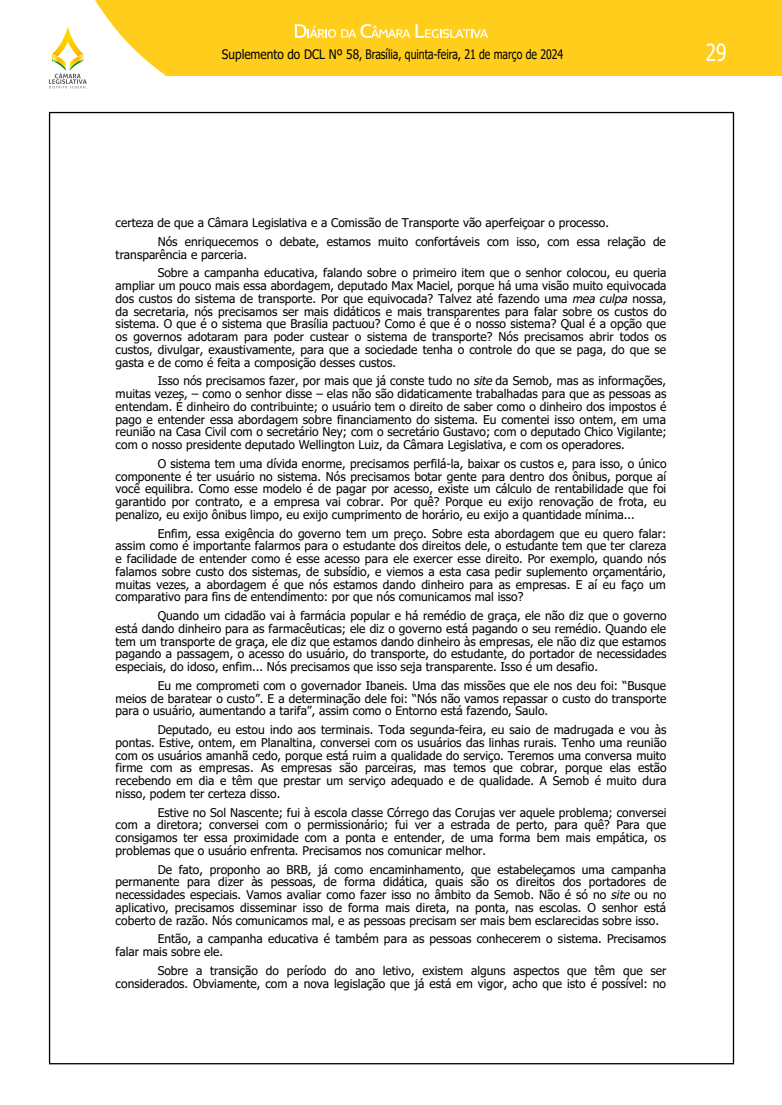
<style>
.page{position:relative;width:782px;height:1105px;background:#fff}
.page>*{position:absolute;margin:0;border:0;box-sizing:border-box;transform-origin:0 0}
.t1{font:23.6px "Tahoma";color:#fff;scale:.8 1}
.t2{font:13.1px "Tahoma";color:#000;scale:.9 1}
.t3{font:12px/12.7px "Tahoma";color:#000;text-align:justify}
.s1{font-style:italic}
</style>
<div class="page">
<div style="left:0;top:0;width:781px;height:75px;background:#ffcd1b"></div>
<svg style="left:0;top:0;width:165px;height:89px"></svg>
<svg style="left:295px;top:24px;width:193px;height:14px"></svg>
<p class="t2" style="left:222px;top:46px;width:380px">Suplemento do DCL Nº 58, Brasília, quinta-feira, 21 de março de 2024</p>
<h1 class="t1" style="left:705px;top:36px;width:27px">29</h1>
<p class="t3" style="left:158px;top:214px;width:509px;line-height:18.8px;text-indent:-42px">certeza de que a Câmara Legislativa e a Comissão de Transporte vão aperfeiçoar o processo.<br>Nós enriquecemos o debate, estamos muito confortáveis com isso, com essa relação de</p>
<p class="t3" style="left:158px;top:246px;width:510px;line-height:18.7px;text-indent:-42px">transparência e parceria.<br>Sobre a campanha educativa, falando sobre o primeiro item que o senhor colocou, eu queria</p>
<p class="t3" style="left:116px;top:280px;width:552px">ampliar um pouco mais essa abordagem, deputado Max Maciel, porque há uma visão muito equivocada dos custos do sistema de transporte. Por que equivocada? Talvez até fazendo uma <span class="s1">mea culpa</span> nossa, da secretaria, nós precisamos ser mais didáticos e mais transparentes para falar sobre os custos do sistema. O que é o sistema que Brasília pactuou? Como é que é o nosso sistema? Qual é a opção que os governos adotaram para poder custear o sistema de transporte? Nós precisamos abrir todos os custos, divulgar, exaustivamente, para que a sociedade tenha o controle do que se paga, do que se gasta e de como é feita a composição desses custos.</p>
<p class="t3" style="left:116px;top:375px;width:552px;text-indent:42px">Isso nós precisamos fazer, por mais que já conste tudo no <span class="s1">site</span>da Semob, mas as informações, muitas vezes, – como o senhor disse – elas não são didaticamente trabalhadas para que as pessoas as entendam. É dinheiro do contribuinte; o usuário tem o direito de saber como o dinheiro dos impostos é pago e entender essa abordagem sobre financiamento do sistema. Eu comentei isso ontem, em uma reunião na Casa Civil com o secretário Ney; com o secretário Gustavo; com o deputado Chico Vigilante; com o nosso presidente deputado Wellington Luiz, da Câmara Legislativa, e com os operadores.</p>
<p class="t3" style="left:116px;top:458px;width:552px;text-indent:42px">O sistema tem uma dívida enorme, precisamos perfilá-la, baixar os custos e, para isso, o único componente é ter usuário no sistema. Nós precisamos botar gente para dentro dos ônibus, porque aí você equilibra. Como esse modelo é de pagar por acesso, existe um cálculo de rentabilidade que foi garantido por contrato, e a empresa vai cobrar. Por quê? Porque eu exijo renovação de frota, eu penalizo, eu exijo ônibus limpo, eu exijo cumprimento de horário, eu exijo a quantidade mínima...</p>
<p class="t3" style="left:116px;top:528px;width:552px;text-indent:42px">Enfim, essa exigência do governo tem um preço. Sobre esta abordagem que eu quero falar: assim como é importante falarmos para o estudante dos direitos dele, o estudante tem que ter clareza e facilidade de entender como é esse acesso para ele exercer esse direito. Por exemplo, quando nós falamos sobre custo dos sistemas, de subsídio, e viemos a esta casa pedir suplemento orçamentário, muitas vezes, a abordagem é que nós estamos dando dinheiro para as empresas. E aí eu faço um comparativo para fins de entendimento: por que nós comunicamos mal isso?</p>
<p class="t3" style="left:116px;top:610px;width:552px;text-indent:42px">Quando um cidadão vai à farmácia popular e há remédio de graça, ele não diz que o governo está dando dinheiro para as farmacêuticas; ele diz o governo está pagando o seu remédio. Quando ele tem um transporte de graça, ele diz que estamos dando dinheiro às empresas, ele não diz que estamos pagando a passagem, o acesso do usuário, do transporte, do estudante, do portador de necessidades especiais, do idoso, enfim... Nós precisamos que isso seja transparente. Isso é um desafio.</p>
<p class="t3" style="left:116px;top:680px;width:552px;text-indent:42px">Eu me comprometi com o governador Ibaneis. Uma das missões que ele nos deu foi: “Busque meios de baratear o custo”. E a determinação dele foi: “Nós não vamos repassar o custo do transporte para o usuário, aumentando a tarifa”, assim como o Entorno está fazendo, Saulo.</p>
<p class="t3" style="left:116px;top:724px;width:552px;text-indent:42px">Deputado, eu estou indo aos terminais. Toda segunda-feira, eu saio de madrugada e vou às pontas. Estive, ontem, em Planaltina, conversei com os usuários das linhas rurais. Tenho uma reunião com os usuários amanhã cedo, porque está ruim a qualidade do serviço. Teremos uma conversa muito firme com as empresas. As empresas são parceiras, mas temos que cobrar, porque elas estão recebendo em dia e têm que prestar um serviço adequado e de qualidade. A Semob é muito dura nisso, podem ter certeza disso.</p>
<p class="t3" style="left:116px;top:806px;width:552px;text-indent:42px">Estive no Sol Nascente; fui à escola classe Córrego das Corujas ver aquele problema; conversei com a diretora; conversei com o permissionário; fui ver a estrada de perto, para quê? Para que consigamos ter essa proximidade com a ponta e entender, de uma forma bem mais empática, os problemas que o usuário enfrenta. Precisamos nos comunicar melhor.</p>
<p class="t3" style="left:116px;top:863px;width:552px;text-indent:42px">De fato, proponho ao BRB, já como encaminhamento, que estabeleçamos uma campanha permanente para dizer às pessoas, de forma didática, quais são os direitos dos portadores de necessidades especiais. Vamos avaliar como fazer isso no âmbito da Semob. Não é só no <span class="s1">site</span> ou no aplicativo, precisamos disseminar isso de forma mais direta, na ponta, nas escolas. O senhor está coberto de razão. Nós comunicamos mal, e as pessoas precisam ser mais bem esclarecidas sobre isso.</p>
<p class="t3" style="left:116px;top:933px;width:552px;text-indent:42px">Então, a campanha educativa é também para as pessoas conhecerem o sistema. Precisamos falar mais sobre ele.</p>
<p class="t3" style="left:116px;top:965px;width:552px;text-align:right">Sobre a transição do período do ano letivo, existem alguns aspectos que têm que ser considerados. Obviamente, com a nova legislação que já está em vigor, acho que isto é possível: no</p>
</div>
